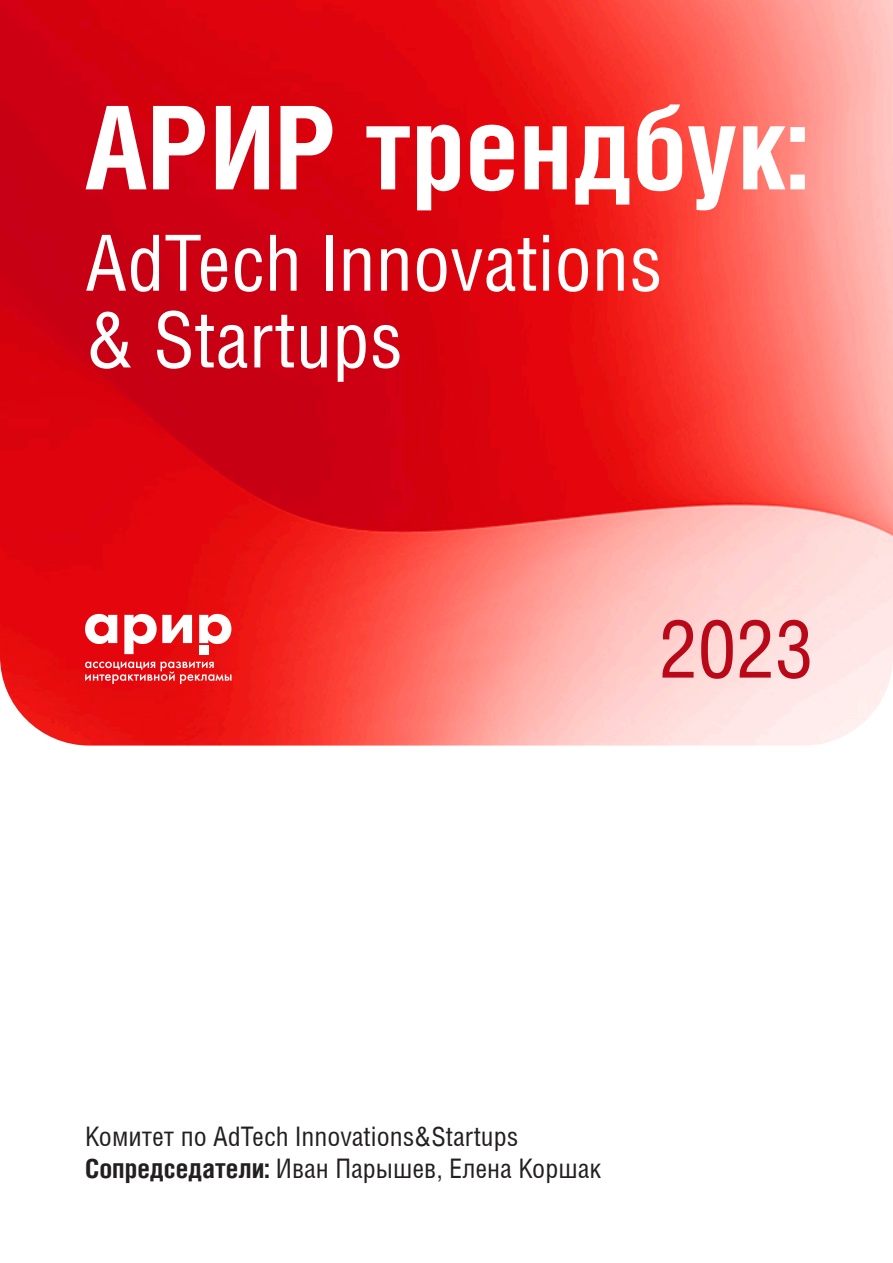
<style>
.page{position:relative;width:893px;height:1263px;background:#fff}
.page>*{position:absolute;margin:0;border:0;box-sizing:border-box;transform-origin:0 0}
.t1{font:700 115.5px "Helios Cond";color:#fff}
.t2{font:80.4px "Helios Cond";color:#b90817}
.t3{font:77.55px "Helios Cond";color:#fff}
.t4{font:27px "Helios Cond";color:#231f20}
.s1{font-weight:700}
</style>
<div class="page">
<img style="left:0;top:0;width:893px;height:745px">
<svg style="left:85px;top:661px;width:146px;height:23px;background:#ec474a"></svg>
<svg style="left:85px;top:614px;width:32px;height:30px"></svg>
<svg style="left:124px;top:614px;width:68px;height:40px"></svg>
<svg style="left:199px;top:614px;width:32px;height:30px"></svg>
<div style="left:199px;top:645px;width:9px;height:9px;background:#fff"></div>
<p class="t1" style="left:85px;top:79px;width:725px">АРИР трендбук:</p>
<p class="t3" style="left:85px;top:217px;width:579px">AdTech Innovations</p>
<p class="t3" style="left:85px;top:293px;width:319px">&amp; Startups</p>
<p class="t2" style="left:659px;top:601px;width:156px">2023</p>
<p class="t4" style="left:85px;top:1120px;width:435px">Комитет по AdTech Innovations&amp;Startups</p>
<p class="t4" style="left:85px;top:1152px;width:518px"><span class="s1">Сопредседатели:</span> Иван Парышев, Елена Коршак</p>
</div>
